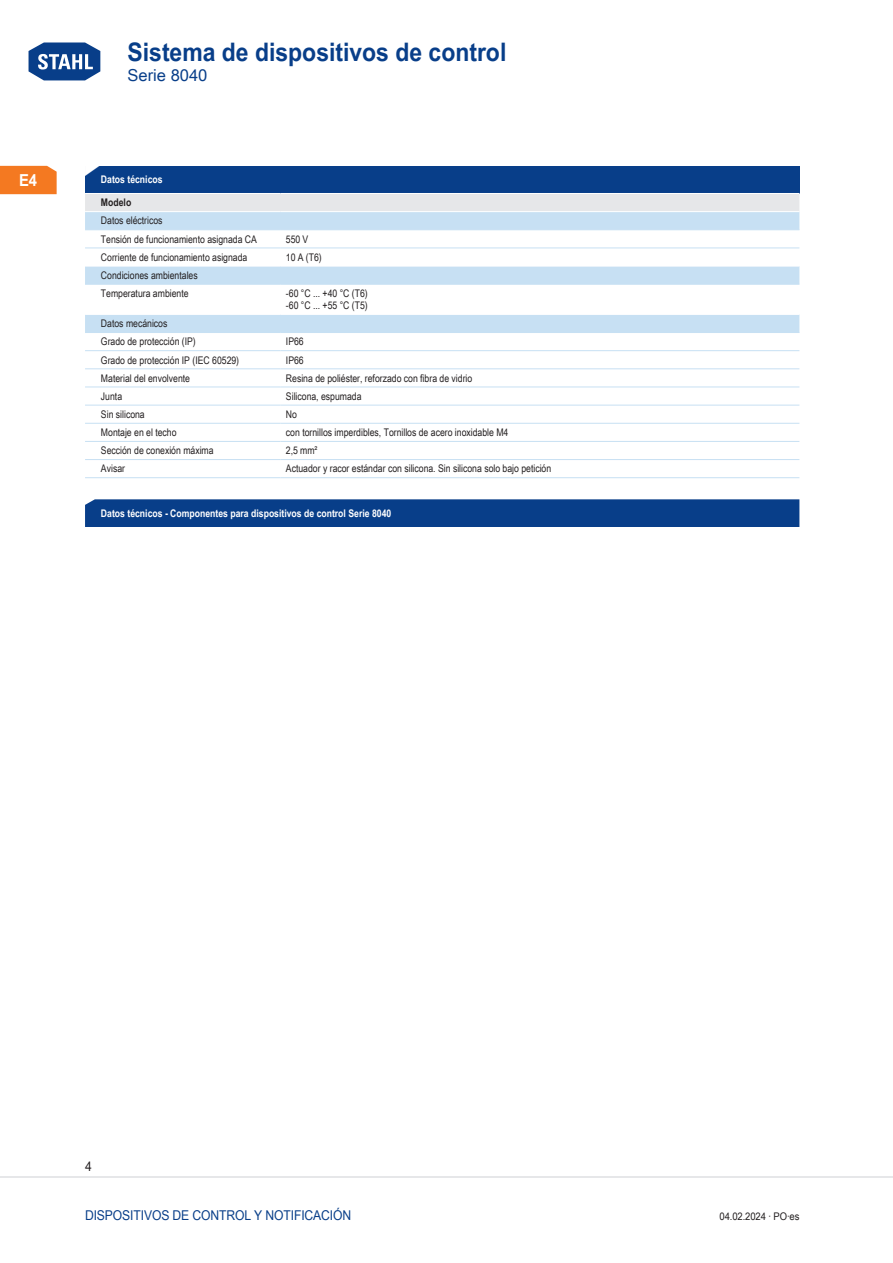
<style>
.page{position:relative;width:893px;height:1263px;background:#fff}
.page>*{position:absolute;margin:0;border:0;box-sizing:border-box;transform-origin:0 0}
.t1{font:700 25.5px "Arial Unicode MS";color:#083e89;scale:.9 1}
.TabHeader1stColumn{font:700 24px "Arial Unicode MS";color:#fff;scale:1.45 1}
.t2{font:16.5px "Arial Unicode MS";color:#083e89}
.t3{font:700 16.5px "Arial Unicode MS";color:#fff;scale:.9 1}
.t4{font:13.5px "Arial Unicode MS";letter-spacing:-.01em;color:#083e89;scale:.9 1}
.t5{font:13.5px "Arial Unicode MS";color:#231f20;scale:.9 1}
.TabBody1stColumn{font:10.5px "Arial Unicode MS";color:#231f20;scale:.83 1}
.TabBodyLeft{font:10.5px/12px "Arial Unicode MS";color:#231f20;scale:.83 1}
.TabHeader1stColumn-2{font:700 10.5px "Arial Unicode MS";color:#fff;scale:.83 1}
.TabBodyLeft-2{font:10.5px "Arial Unicode MS";color:#231f20;scale:.9 1}
.TabHeaderLeft1stColu{font:700 10.5px "Arial Unicode MS";color:#231f20;scale:.83 1}
.s1{font-weight:400;font-size:31.65px;color:#fff}
</style>
<div class="page">
<svg style="left:28px;top:42px;width:73px;height:39px"></svg>
<hr style="left:0;top:1176px;width:893px;height:2px;background:#e6e7e9">
<div style="left:0;top:166px;width:57px;height:28px;background:#f47921"></div>
<div style="left:85px;top:166px;width:714px;height:27px;background:#083e89"></div>
<div style="left:85px;top:194px;width:714px;height:17px;background:#e6e7e9"></div>
<svg style="left:85px;top:212px;width:714px;height:120px"></svg>
<hr style="left:85px;top:229px;width:196px;height:1px;background:#c7e0f3">
<hr style="left:281px;top:229px;width:518px;height:1px;background:#c7e0f3">
<hr style="left:85px;top:248px;width:196px;height:1px;background:#c7e0f3">
<hr style="left:281px;top:248px;width:518px;height:1px;background:#c7e0f3">
<hr style="left:85px;top:266px;width:196px;height:1px;background:#fff">
<hr style="left:281px;top:266px;width:518px;height:1px;background:#fff">
<hr style="left:85px;top:284px;width:196px;height:1px;background:#c7e0f3">
<hr style="left:281px;top:284px;width:518px;height:1px;background:#c7e0f3">
<hr style="left:85px;top:314px;width:196px;height:1px;background:#fff">
<hr style="left:281px;top:314px;width:518px;height:1px;background:#fff">
<hr style="left:85px;top:332px;width:196px;height:1px;background:#c7e0f3">
<hr style="left:281px;top:332px;width:518px;height:1px;background:#c7e0f3">
<hr style="left:85px;top:350px;width:196px;height:1px;background:#c7e0f3">
<hr style="left:281px;top:350px;width:518px;height:1px;background:#c7e0f3">
<hr style="left:85px;top:368px;width:196px;height:1px;background:#c7e0f3">
<hr style="left:281px;top:368px;width:518px;height:1px;background:#c7e0f3">
<hr style="left:85px;top:387px;width:196px;height:1px;background:#c7e0f3">
<hr style="left:281px;top:387px;width:518px;height:1px;background:#c7e0f3">
<hr style="left:85px;top:405px;width:196px;height:1px;background:#c7e0f3">
<hr style="left:281px;top:405px;width:518px;height:1px;background:#c7e0f3">
<hr style="left:85px;top:423px;width:196px;height:1px;background:#c7e0f3">
<hr style="left:281px;top:423px;width:518px;height:1px;background:#c7e0f3">
<hr style="left:85px;top:441px;width:196px;height:1px;background:#c7e0f3">
<hr style="left:281px;top:441px;width:518px;height:1px;background:#c7e0f3">
<hr style="left:85px;top:459px;width:196px;height:1px;background:#c7e0f3">
<hr style="left:85px;top:477px;width:196px;height:1px;background:#c7e0f3">
<hr style="left:281px;top:459px;width:518px;height:1px;background:#c7e0f3">
<hr style="left:281px;top:477px;width:518px;height:1px;background:#c7e0f3">
<div style="left:85px;top:499px;width:714px;height:28px;background:#083e89"></div>
<h1 class="t1" style="left:26px;top:33px;width:535px"><span class="s1">Home</span> Sistema de dispositivos de control</h1>
<h3 class="t2" style="left:128px;top:63px;width:81px">Serie 8040</h3>
<h3 class="t3" style="left:19px;top:168px;width:22px">E4</h3>
<p class="TabHeader1stColumn" style="left:82px;top:154px;width:16px">◤</p>
<p class="TabHeader1stColumn-2" style="left:101px;top:172px;width:76px">Datos técnicos</p>
<p class="TabHeaderLeft1stColu" style="left:101px;top:195px;width:38px">Modelo</p>
<p class="TabBody1stColumn" style="left:101px;top:213px;width:76px">Datos eléctricos</p>
<p class="TabBody1stColumn" style="left:101px;top:231px;width:182px">Tensión de funcionamiento asignada CA</p>
<p class="TabBodyLeft" style="left:286px;top:233px;width:24px">550 V</p>
<p class="TabBody1stColumn" style="left:101px;top:249px;width:178px">Corriente de funcionamiento asignada</p>
<p class="TabBodyLeft" style="left:286px;top:251px;width:45px">10 A (T6)</p>
<p class="TabBody1stColumn" style="left:101px;top:268px;width:118px">Condiciones ambientales</p>
<p class="TabBody1stColumn" style="left:101px;top:286px;width:107px">Temperatura ambiente</p>
<p class="TabBodyLeft" style="left:286px;top:287px;width:100px">-60 °C ... +40 °C (T6) -60 °C ... +55 °C (T5)</p>
<p class="TabBody1stColumn" style="left:101px;top:316px;width:82px">Datos mecánicos</p>
<p class="TabBody1stColumn" style="left:101px;top:334px;width:116px">Grado de protección (I P)</p>
<p class="TabBodyLeft" style="left:286px;top:335px;width:23px">I P66</p>
<p class="TabBody1stColumn" style="left:101px;top:352px;width:168px">Grado de protección I P (IEC 60529)</p>
<p class="TabBodyLeft" style="left:286px;top:354px;width:23px">I P66</p>
<p class="TabBody1stColumn" style="left:101px;top:370px;width:109px">Material del envolvente</p>
<p class="TabBodyLeft" style="left:286px;top:372px;width:226px">Resina de poliéster, reforzado con fibra de vidrio</p>
<p class="TabBody1stColumn" style="left:101px;top:388px;width:27px">Junta</p>
<p class="TabBodyLeft" style="left:286px;top:390px;width:93px">Silicona, espumada</p>
<p class="TabBody1stColumn" style="left:101px;top:407px;width:54px">Sin silicona</p>
<p class="TabBodyLeft" style="left:286px;top:408px;width:15px">No</p>
<p class="TabBody1stColumn" style="left:101px;top:425px;width:93px">Montaje en el techo</p>
<p class="TabBodyLeft" style="left:286px;top:426px;width:269px">con tornillos imperdibles, Tornillos de acero inoxidable M4</p>
<p class="TabBody1stColumn" style="left:101px;top:443px;width:137px">Sección de conexión máxima</p>
<p class="TabBodyLeft" style="left:286px;top:444px;width:39px">2,5 mm²</p>
<p class="TabBody1stColumn" style="left:101px;top:461px;width:31px">Avisar</p>
<p class="TabBodyLeft" style="left:286px;top:462px;width:321px">Actuador y racor estándar con silicona. Sin silicona solo bajo petición</p>
<p class="TabHeader1stColumn-2" style="left:101px;top:505px;width:351px">Datos técnicos - Componentes para dispositivos de control Serie 8040</p>
<p class="t5" style="left:85px;top:1157px;width:9px">4</p>
<p class="t4" style="left:85px;top:1205px;width:24px">Dispos</p>
<p class="t4" style="left:130px;top:1205px;width:247px">itivos de control y notificación</p>
<p class="TabBodyLeft-2" style="left:720px;top:1208px;width:90px">04.02.2024 · PO·es</p>
</div>
